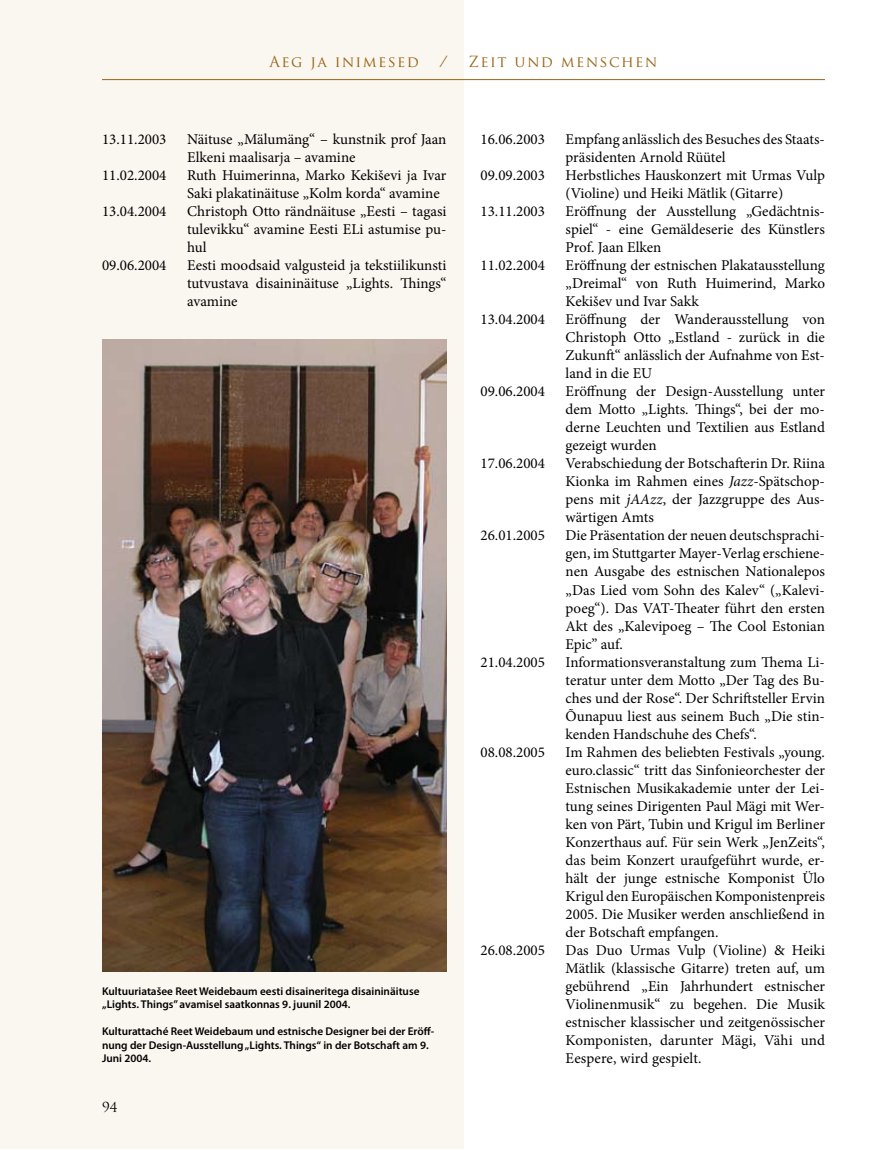
<style>
.page{position:relative;width:893px;height:1149px;background:#fff}
.page>*{position:absolute;margin:0;border:0;box-sizing:border-box;transform-origin:0 0}
.t1{font:15px/18px "Minion Pro";color:#000;text-align:justify}
.t2{font:15px "Trajan Pro";letter-spacing:.1em;color:#9b6414}
.t3{font:13.5px "Trajan Pro";color:#000}
.t4{font:600 11.25px/13.5px "Myriad Pro";color:#000}
.s1{font-style:italic}
</style>
<div class="page">
<div style="left:0;top:0;width:463px;height:1148px;background:#faf6f0"></div>
<hr style="left:102px;top:79px;width:723px;height:1px;background:#9b6414">
<hr style="left:892px;top:0;width:1px;height:1148px;background:#faf6f0">
<img style="left:102px;top:339px;width:344px;height:632px">
<p class="t2" style="left:270px;top:52px;width:151px">Aeg ja inimesed</p>
<p class="t2" style="left:440px;top:52px;width:10px">/</p>
<p class="t2" style="left:468px;top:52px;width:190px">Zeit und menschen</p>
<p class="t1" style="left:102px;top:130px;width:66px">13.11.2003</p>
<p class="t1" style="left:187px;top:130px;width:261px">Näituse „Mälumäng“ – kunstnik prof Jaan<br>Elkeni maalisarja – avamine</p>
<p class="t1" style="left:102px;top:166px;width:66px">11.02.2004</p>
<p class="t1" style="left:187px;top:166px;width:261px">Ruth Huimerinna, Marko Kekiševi ja Ivar<br>Saki plakatinäituse „Kolm korda“ avamine</p>
<p class="t1" style="left:102px;top:202px;width:66px">13.04.2004</p>
<p class="t1" style="left:187px;top:202px;width:261px">Christoph Otto rändnäituse „Eesti – tagasi tulevikku“ avamine Eesti ELi astumise pu&shy;hul</p>
<p class="t1" style="left:102px;top:256px;width:66px">09.06.2004</p>
<p class="t1" style="left:187px;top:256px;width:261px">Eesti moodsaid valgusteid ja tekstiilikunsti tutvustava disaininäituse „Lights. Things“ avamine</p>
<p class="t4" style="left:102px;top:983px;width:319px">Kultuuriatašee Reet Weidebaum eesti disaineritega disaininäituse „Lights. Things” avamisel saatkonnas 9. juunil 2004.</p>
<p class="t4" style="left:102px;top:1024px;width:334px">Kulturattaché Reet Weidebaum und estnische Designer bei der Eröff&shy;nung der Design-Ausstellung „Lights. Things“ in der Botschaft am 9.<br>Juni 2004.</p>
<p class="t3" style="left:102px;top:1098px;width:17px">94</p>
<p class="t1" style="left:480px;top:130px;width:66px">16.06.2003</p>
<p class="t1" style="left:566px;top:130px;width:261px">Empfang anlässlich des Besuches des Staats&shy;präsidenten Arnold Rüütel</p>
<p class="t1" style="left:480px;top:166px;width:66px">09.09.2003</p>
<p class="t1" style="left:566px;top:166px;width:261px">Herbstliches Hauskonzert mit Urmas Vulp (Violine) und Heiki Mätlik (Gitarre)</p>
<p class="t1" style="left:480px;top:202px;width:66px">13.11.2003</p>
<p class="t1" style="left:566px;top:202px;width:261px">Eröffnung der Ausstellung „Gedächtnis&shy;spiel“ - eine Gemäldeserie des Künstlers Prof. Jaan Elken</p>
<p class="t1" style="left:480px;top:256px;width:66px">11.02.2004</p>
<p class="t1" style="left:566px;top:256px;width:261px">Eröffnung der estnischen Plakatausstellung „Dreimal“ von Ruth Huimerind, Marko Kekišev und Ivar Sakk</p>
<p class="t1" style="left:481px;top:310px;width:66px">13.04.2004</p>
<p class="t1" style="left:566px;top:310px;width:261px">Eröffnung der Wanderausstellung von Christoph Otto „Estland - zurück in die Zukunft“ anlässlich der Aufnahme von Est&shy;land in die EU</p>
<p class="t1" style="left:480px;top:382px;width:66px">09.06.2004</p>
<p class="t1" style="left:566px;top:382px;width:261px">Eröffnung der Design-Ausstellung unter dem Motto „Lights. Things“, bei der mo&shy;derne Leuchten und Textilien aus Estland gezeigt wurden</p>
<p class="t1" style="left:480px;top:454px;width:66px">17.06.2004</p>
<p class="t1" style="left:566px;top:454px;width:261px">Verabschiedung der Botschafterin Dr. Riina Kionka im Rahmen eines <span class="s1">Jazz</span>-Spätschop&shy;pens mit <span class="s1">jAAzz</span>, der Jazzgruppe des Aus&shy;wärtigen Amts</p>
<p class="t1" style="left:480px;top:526px;width:66px">26.01.2005</p>
<p class="t1" style="left:566px;top:526px;width:261px">Die Präsentation der neuen deutschsprachi&shy;gen, im Stuttgarter Mayer-Verlag erschiene&shy;nen Ausgabe des estnischen Nationalepos „Das Lied vom Sohn des Kalev“ („Kalevi&shy;poeg“). Das VAT-Theater führt den ersten Akt des „Kalevipoeg – The Cool Estonian Epic” auf.</p>
<p class="t1" style="left:480px;top:652px;width:66px">21.04.2005</p>
<p class="t1" style="left:566px;top:652px;width:261px">Informationsveranstaltung zum Thema Li&shy;teratur unter dem Motto „Der Tag des Bu&shy;ches und der Rose“. Der Schriftsteller Ervin Õunapuu liest aus seinem Buch „Die stin&shy;kenden Handschuhe des Chefs“.</p>
<p class="t1" style="left:480px;top:742px;width:66px">08.08.2005</p>
<p class="t1" style="left:566px;top:742px;width:261px">Im Rahmen des beliebten Festivals „young. euro.classic“ tritt das Sinfonieorchester der Estnischen Musikakademie unter der Lei&shy;tung seines Dirigenten Paul Mägi mit Wer&shy;ken von Pärt, Tubin und Krigul im Berliner Konzerthaus auf. Für sein Werk „JenZeits“, das beim Konzert uraufgeführt wurde, er&shy;hält der junge estnische Komponist Ülo Krigul den EuropäischenKomponistenpreis 2005. Die Musiker werden anschließend in der Botschaft empfangen.</p>
<p class="t1" style="left:481px;top:940px;width:66px">26.08.2005</p>
<p class="t1" style="left:566px;top:940px;width:261px">Das Duo Urmas Vulp (Violine) &amp; Heiki Mätlik (klassische Gitarre) treten auf, um gebührend „Ein Jahrhundert estnischer Violinenmusik“ zu begehen. Die Musik estnischer klassischer und zeitgenössischer Komponisten, darunter Mägi, Vähi und Eespere, wird gespielt.</p>
</div>
